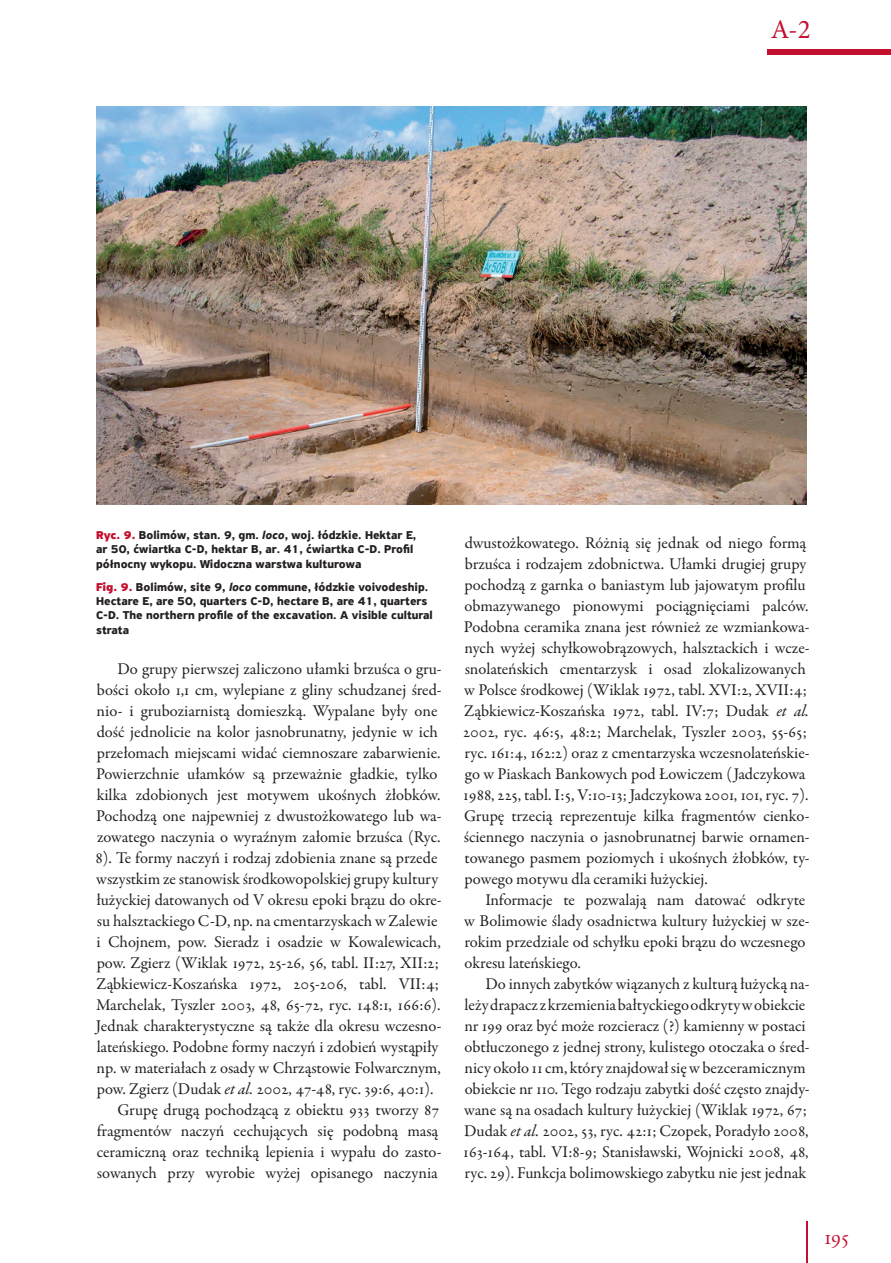
<style>
.page{position:relative;width:891px;height:1263px;background:#fff}
.page>*{position:absolute;margin:0;border:0;box-sizing:border-box;transform-origin:0 0}
.t1{font:27px "Minion Pro";color:#c3102f}
.t2{font:21px "Adobe Garamond Pro";color:#c3102f}
.t3{font:16.5px/21px "Garamond Premr Pro";color:#231f20}
.t4{font:700 12px/14.4px "PF Highway Sans Pro";color:#231f20}
.s1{font-weight:900;color:#c3102f}
.s2{font-style:italic}
</style>
<div class="page">
<div style="left:767px;top:50px;width:124px;height:5px;background:#c3102f"></div>
<hr style="left:806px;top:1221px;width:1px;height:42px;background:#c3102f">
<img style="left:96px;top:106px;width:710px;height:398px">
<h1 class="t1" style="left:771px;top:13px;width:42px">A-2</h1>
<h1 class="t1" style="left:789px;top:13px;width:14px">1</h1>
<p class="t4" style="left:96px;top:528px;width:322px"><span class="s1">Ryc. 9.</span> Bolimów, stan. 9, gm. <span class="s2">loco</span>, woj. łódzkie. Hektar E, ar 50, ćwiartka C-D, hektar B, ar. 41, ćwiartka C-D. Profil północny wykopu. Widoczna warstwa kulturowa</p>
<p class="t4" style="left:96px;top:580px;width:338px"><span class="s1">Fig. 9.</span> Bolimów, site 9, <span class="s2">loco</span> commune, łódzkie voivodeship.<br>Hectare E, are 50, quarters C-D, hectare B, are 41, quarters C-D. The northern profile of the excavation. A visible cultural strata</p>
<p class="t3" style="left:117px;top:658px;width:326px">Do grupy pierwszej zaliczono ułamki brzuśca o gru-</p>
<p class="t3" style="left:97px;top:679px;width:346px">bości około 1,1 cm, wylepiane z gliny schudzanej śred-</p>
<p class="t3" style="left:97px;top:700px;width:342px">nio- i gruboziarnistą domieszką. Wypalane były one</p>
<p class="t3" style="left:97px;top:721px;width:343px">dość jednolicie na kolor jasnobrunatny, jedynie w ich</p>
<p class="t3" style="left:97px;top:742px;width:345px">przełomach miejscami widać ciemnoszare zabarwienie.</p>
<p class="t3" style="left:96px;top:763px;width:343px">Powierzchnie ułamków są przeważnie gładkie, tylko</p>
<p class="t3" style="left:97px;top:784px;width:345px">kilka zdobionych jest motywem ukośnych żłobków.</p>
<p class="t3" style="left:96px;top:805px;width:347px">Pochodzą one najpewniej z dwustożkowatego lub wa-</p>
<p class="t3" style="left:97px;top:826px;width:345px">zowatego naczynia o wyraźnym załomie brzuśca (Ryc.</p>
<p class="t3" style="left:96px;top:847px;width:343px">8). Te formy naczyń i rodzaj zdobienia znane są przede</p>
<p class="t3" style="left:96px;top:868px;width:344px">wszystkim ze stanowisk środkowopolskiej grupy kultury</p>
<p class="t3" style="left:96px;top:889px;width:347px">łużyckiej datowanych od V okresu epoki brązu do okre-</p>
<p class="t3" style="left:97px;top:910px;width:342px">su halsztackiego C-D, np. na cmentarzyskach w Zalewie</p>
<p class="t3" style="left:97px;top:931px;width:346px">i Chojnem, pow. Sieradz i osadzie w Kowalewicach,</p>
<p class="t3" style="left:97px;top:952px;width:344px">pow. Zgierz (Wiklak 1972, 25-26, 56, tabl. II:27, XII:2;</p>
<p class="t3" style="left:96px;top:973px;width:344px">Ząbkiewicz-Koszańska 1972, 205-206, tabl. VII:4;</p>
<p class="t3" style="left:96px;top:994px;width:346px">Marchelak, Tyszler 2003, 48, 65-72, ryc. 148:1, 166:6).</p>
<p class="t3" style="left:96px;top:1015px;width:347px">Jednak charakterystyczne są także dla okresu wczesno-</p>
<p class="t3" style="left:97px;top:1036px;width:343px">lateńskiego. Podobne formy naczyń i zdobień wystąpiły</p>
<p class="t3" style="left:97px;top:1057px;width:346px">np. w materiałach z osady w Chrząstowie Folwarcznym,</p>
<p class="t3" style="left:97px;top:1078px;width:338px">pow. Zgierz (Dudak <span class="s2">et al.</span> 2002, 47-48, ryc. 39:6, 40:1).</p>
<p class="t3" style="left:117px;top:1099px;width:324px">Grupę drugą pochodzącą z obiektu 933 tworzy 87</p>
<p class="t3" style="left:97px;top:1120px;width:343px">fragmentów naczyń cechujących się podobną masą</p>
<p class="t3" style="left:97px;top:1141px;width:346px">ceramiczną oraz techniką lepienia i wypału do zasto-</p>
<p class="t3" style="left:97px;top:1162px;width:342px">sowanych przy wyrobie wyżej opisanego naczynia</p>
<p class="t3" style="left:463px;top:532px;width:348px">dwustożkowatego. Różnią się jednak od niego formą brzuśca i rodzajem zdobnictwa. Ułamki drugiej grupy pochodzą z garnka o baniastym lub jajowatym profilu obmazywanego pionowymi pociągnięciami palców.<br>Podobna ceramika znana jest również ze wzmiankowa&shy;nych wyżej schyłkowobrązowych, halsztackich i wcze&shy;snolateńskich cmentarzysk i osad zlokalizowanych w Polsce środkowej (Wiklak 1972, tabl. XVI:2, XVII:4; Ząbkiewicz-Koszańska 1972, tabl. IV:7; Dudak <span class="s2">et al.<br></span>2002, ryc. 46:5, 48:2; Marchelak, Tyszler 2003, 55-65; ryc. 161:4, 162:2) oraz z cmentarzyska wczesnolateńskie&shy;go w Piaskach Bankowych pod Łowiczem ( Jadczykowa 1988, 225, tabl. I:5, V:10-13; Jadczykowa 2001, 101, ryc. 7).<br>Grupę trzecią reprezentuje kilka fragmentów cienko&shy;ściennego naczynia o jasnobrunatnej barwie ornamen&shy;towanego pasmem poziomych i ukośnych żłobków, ty&shy;powego motywu dla ceramiki łużyckiej.</p>
<p class="t3" style="left:464px;top:889px;width:347px;text-indent:21px">Informacje te pozwalają nam datować odkryte w Bolimowie ślady osadnictwa kultury łużyckiej w sze&shy;rokim przedziale od schyłku epoki brązu do wczesnego okresu lateńskiego.</p>
<p class="t3" style="left:463px;top:973px;width:348px;text-indent:22px">Do innych zabytków wiązanych z kulturą łużycką na&shy;leży drapacz zkrzemienia bałtyckiego odkryty wobiekcie nr 199 oraz być może rozcieracz (?) kamienny w postaci obtłuczonego z jednej strony, kulistego otoczaka o śred&shy;nicy około 11 cm, który znajdował się wbezceramicznym obiekcie nr 110. Tego rodzaju zabytki dość często znajdy&shy;wane są na osadach kultury łużyckiej (Wiklak 1972, 67; Dudak <span class="s2">et al.</span> 2002, 53, ryc. 42:1; Czopek, Poradyło 2008, 163-164, tabl. VI:8-9; Stanisławski, Wojnicki 2008, 48, ryc. 29). Funkcja bolimowskiego zabytku nie jest jednak</p>
<p class="t2" style="left:824px;top:1224px;width:26px">195</p>
</div>
